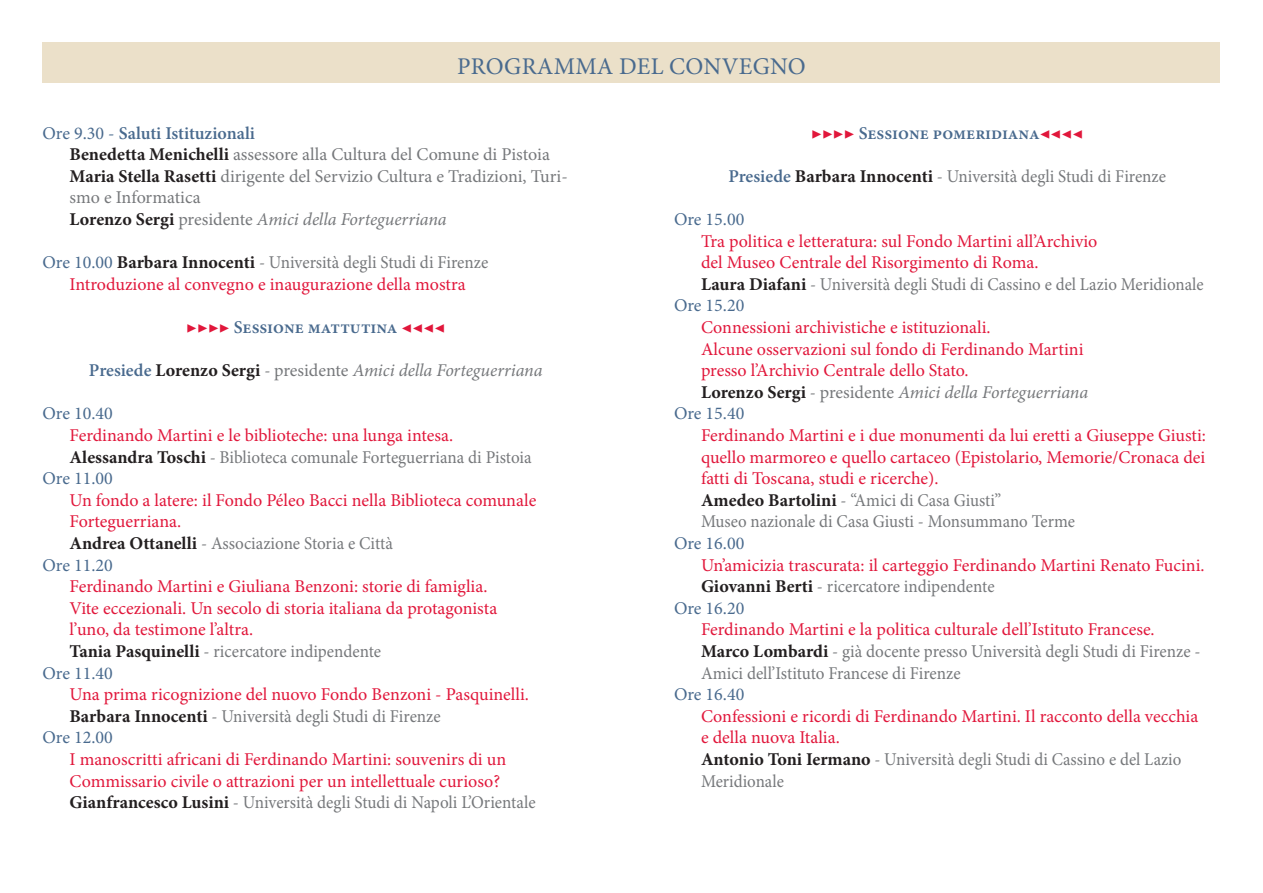
<style>
.page{position:relative;width:1263px;height:893px;background:#fff}
.page>*{position:absolute;margin:0;border:0;box-sizing:border-box;transform-origin:0 0}
.t1{font:24px "Minion Pro";letter-spacing:.01em;color:#496a8e}
.t2{font:18px/21.6px "Minion Pro";color:#e1173b;text-align:justify}
.t3{font:18px/21.6px "Minion Pro";color:#76787b;scale:.95 1}
.t4{font:18px "Minion Pro";color:#76787b;scale:.94 1}
.t5{font:italic 18px "Minion Pro";letter-spacing:-.005em;color:#76787b}
.t6{font:18px/21.6px "Minion Pro";color:#76787b}
.t7{font:18px "Minion Pro";color:#496a8e}
.t8{font:600 18px "Minion Pro";color:#496a8e}
.s1{font-weight:400}
.s2{font-weight:700;color:#231f20}
.s3{font-weight:700;font-style:normal;color:#231f20}
.s4{font-style:normal}
.s5{color:#496a8e}
.s6{color:#e1173b}
.s7{font-weight:600;font-style:normal;color:#496a8e}
.s8{font-weight:600;color:#496a8e}
</style>
<div class="page">
<div style="left:43px;top:43px;width:1177px;height:40px;background:#ebe0c9"></div>
<p class="t1" style="left:457px;top:50px;width:350px">PROGRAMMA DEL CONVEGNO</p>
<p class="t8" style="left:43px;top:120px;width:214px"><span class="s1">Ore 9.30 -</span> Saluti Istituzionali</p>
<p class="t6" style="left:70px;top:144px;width:482px"><span class="s2">Benedetta Menichelli</span> assessore alla Cultura del Comune di Pistoia</p>
<p class="t6" style="left:70px;top:165px;width:500px"><span class="s2">Maria Stella Rasetti</span> dirigente del Servizio Cultura e Tradizioni, Turi&shy;smo e Informatica</p>
<p class="t5" style="left:70px;top:207px;width:379px"><span class="s3">Lorenzo Sergi</span> <span class="s4">presidente</span> Amici della Forteguerriana</p>
<p class="t3" style="left:43px;top:252px;width:471px"><span class="s5">Ore 10.00</span> <span class="s2">Barbara Innocenti</span> - Università degli Studi di Firenze</p>
<p class="t2" style="left:70px;top:273px;width:398px">Introduzione al convegno e inaugurazione della mostra</p>
<p class="t8" style="left:186px;top:315px;width:261px"><span class="s6">▶▶▶▶</span> Sessione mattutina <span class="s6">◀◀◀◀</span></p>
<p class="t5" style="left:89px;top:358px;width:455px"><span class="s7">Presiede</span> <span class="s3">Lorenzo Sergi</span> <span class="s4">- presidente</span> Amici della Forteguerriana</p>
<p class="t7" style="left:43px;top:402px;width:72px">Ore 10.40</p>
<p class="t2" style="left:70px;top:424px;width:385px">Ferdinando Martini e le biblioteche: una lunga intesa.</p>
<p class="t3" style="left:70px;top:446px;width:488px"><span class="s2">Alessandra Toschi</span> - Biblioteca comunale Forteguerriana di Pistoia</p>
<p class="t7" style="left:43px;top:466px;width:72px">Ore 11.00</p>
<p class="t2" style="left:70px;top:489px;width:468px">Un fondo a latere: il Fondo Péleo Bacci nella Biblioteca comunale</p>
<p class="t2" style="left:70px;top:511px;width:113px">Forteguerriana.</p>
<p class="t3" style="left:70px;top:532px;width:342px"><span class="s2">Andrea Ottanelli</span> - Associazione Storia e Città</p>
<p class="t7" style="left:43px;top:553px;width:72px">Ore 11.20</p>
<p class="t2" style="left:70px;top:576px;width:419px">Ferdinando Martini e Giuliana Benzoni: storie di famiglia.</p>
<p class="t2" style="left:70px;top:597px;width:429px">Vite eccezionali. Un secolo di storia italiana da protagonista</p>
<p class="t2" style="left:70px;top:619px;width:185px">l’uno, da testimone l’altra.</p>
<p class="t3" style="left:70px;top:640px;width:330px"><span class="s2">Tania Pasquinelli</span> - ricercatore indipendente</p>
<p class="t7" style="left:43px;top:661px;width:72px">Ore 11.40</p>
<p class="t2" style="left:70px;top:684px;width:461px">Una prima ricognizione del nuovo Fondo Benzoni - Pasquinelli.</p>
<p class="t3" style="left:70px;top:705px;width:392px"><span class="s2">Barbara Innocenti</span> - Università degli Studi di Firenze</p>
<p class="t7" style="left:43px;top:726px;width:72px">Ore 12.00</p>
<p class="t2" style="left:70px;top:748px;width:438px">I manoscritti africani di Ferdinando Martini: souvenirs di un</p>
<p class="t2" style="left:70px;top:770px;width:432px">Commissario civile o attrazioni per un intellettuale curioso?</p>
<p class="t3" style="left:70px;top:792px;width:492px"><span class="s2">Gianfrancesco Lusini</span> - Università degli Studi di Napoli L’Orientale</p>
<p class="t8" style="left:811px;top:120px;width:274px"><span class="s6">▶▶▶▶</span> Sessione pomeridiana<span class="s6">◀◀◀◀</span></p>
<p class="t3" style="left:728px;top:165px;width:462px"><span class="s8">Presiede</span> <span class="s2">Barbara Innocenti</span> - Università degli Studi di Firenze</p>
<p class="t7" style="left:674px;top:207px;width:72px">Ore 15.00</p>
<p class="t2" style="left:701px;top:230px;width:398px">Tra politica e letteratura: sul Fondo Martini all’Archivio</p>
<p class="t2" style="left:701px;top:252px;width:339px">del Museo Centrale del Risorgimento di Roma.</p>
<p class="t4" style="left:701px;top:272px;width:536px"><span class="s2">Laura Diafani</span> - Università degli Studi di Cassino e del Lazio Meridionale</p>
<p class="t7" style="left:674px;top:294px;width:72px">Ore 15.20</p>
<p class="t2" style="left:701px;top:316px;width:291px">Connessioni archivistiche e istituzionali.</p>
<p class="t2" style="left:701px;top:338px;width:384px">Alcune osservazioni sul fondo di Ferdinando Martini</p>
<p class="t2" style="left:701px;top:360px;width:269px">presso l’Archivio Centrale dello Stato.</p>
<p class="t5" style="left:701px;top:380px;width:389px"><span class="s3">Lorenzo Sergi</span> <span class="s4">- presidente</span> Amici della Forteguerriana</p>
<p class="t7" style="left:674px;top:402px;width:72px">Ore 15.40</p>
<p class="t2" style="left:701px;top:424px;width:506px">Ferdinando Martini e i due monumenti da lui eretti a Giuseppe Giusti: quello marmoreo e quello cartaceo (Epistolario, Memorie/Cronaca dei fatti di Toscana, studi e ricerche).</p>
<p class="t4" style="left:701px;top:488px;width:321px"><span class="s2">Amedeo Bartolini</span> - “Amici di Casa Giusti”</p>
<p class="t4" style="left:701px;top:510px;width:399px">Museo nazionale di Casa Giusti - Monsummano Terme</p>
<p class="t7" style="left:674px;top:531px;width:72px">Ore 16.00</p>
<p class="t2" style="left:701px;top:554px;width:505px">Un’amicizia trascurata: il carteggio Ferdinando Martini Renato Fucini.</p>
<p class="t3" style="left:701px;top:576px;width:311px"><span class="s2">Giovanni Berti</span> - ricercatore indipendente</p>
<p class="t7" style="left:674px;top:596px;width:72px">Ore 16.20</p>
<p class="t2" style="left:701px;top:619px;width:455px">Ferdinando Martini e la politica culturale dell’Istituto Francese.</p>
<p class="t3" style="left:701px;top:640px;width:527px"><span class="s2">Marco Lombardi</span> - già docente presso Università degli Studi di Firenze -<br>Amici dell’Istituto Francese di Firenze</p>
<p class="t7" style="left:674px;top:682px;width:72px">Ore 16.40</p>
<p class="t2" style="left:701px;top:705px;width:499px">Confessioni e ricordi di Ferdinando Martini. Il racconto della vecchia</p>
<p class="t2" style="left:701px;top:727px;width:140px">e della nuova Italia.</p>
<p class="t4" style="left:701px;top:747px;width:512px"><span class="s2">Antonio Toni Iermano</span> - Università degli Studi di Cassino e del Lazio</p>
<p class="t4" style="left:701px;top:769px;width:90px">Meridionale</p>
</div>
